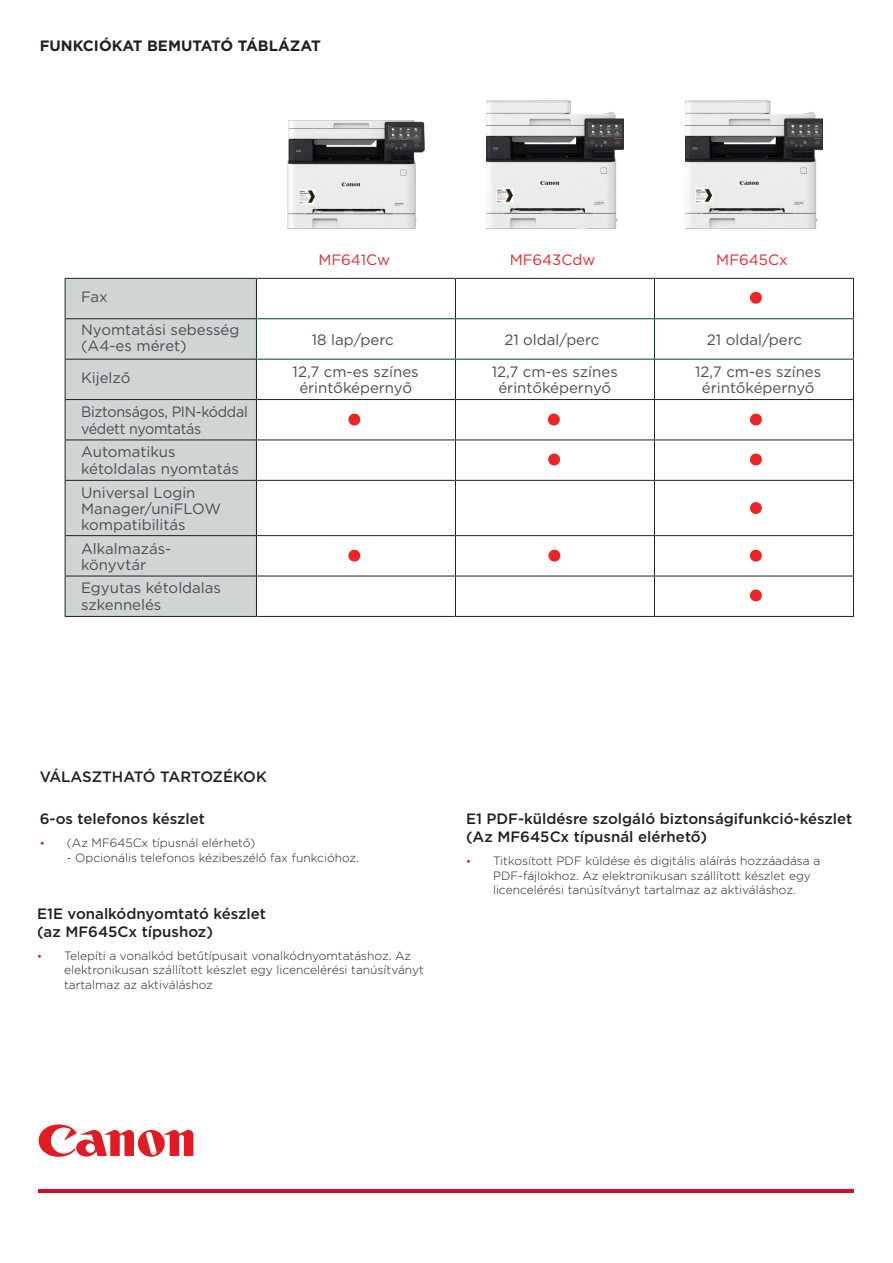
<style>
.page{position:relative;width:893px;height:1263px;background:#fff}
.page>*{position:absolute;margin:0;border:0;box-sizing:border-box;transform-origin:0 0}
.t1{font:15px/16.2px "Gotham";color:#4d4c4f}
.Product_name{font:500 15px/18px "Gotham";color:#231f20}
.t2{font:15px/16.2px "Gotham";letter-spacing:-.02em;color:#4d4c4f;scale:.95 1}
.Product_name-2{font:700 15px "Gotham";color:#231f20}
.t3{font:15px "Gotham";color:#e9272f}
.t4{font:300 12px/14.4px "Gotham";color:#231f20}
.s1{font-weight:400;font-size:10.5px;color:#d30d2b}
</style>
<div class="page">
<svg style="left:39px;top:1124px;width:154px;height:33px"></svg>
<hr style="left:39px;top:1189px;width:815px;height:3px;background:#d30d2b">
<div style="left:66px;top:279px;width:190px;height:337px;background:#cfd4d5"></div>
<svg style="left:257px;top:291px;width:596px;height:325px"></svg>
<hr style="left:256px;top:278px;width:199px;height:1px;background:#231f20">
<hr style="left:256px;top:399px;width:199px;height:1px;background:#231f20">
<hr style="left:256px;top:439px;width:199px;height:1px;background:#231f20">
<hr style="left:256px;top:480px;width:199px;height:1px;background:#231f20">
<hr style="left:256px;top:535px;width:199px;height:1px;background:#231f20">
<hr style="left:256px;top:576px;width:199px;height:1px;background:#231f20">
<hr style="left:256px;top:616px;width:199px;height:1px;background:#231f20">
<hr style="left:455px;top:278px;width:199px;height:1px;background:#231f20">
<hr style="left:455px;top:279px;width:1px;height:39px;background:#231f20">
<hr style="left:455px;top:360px;width:1px;height:39px;background:#231f20">
<hr style="left:455px;top:399px;width:199px;height:1px;background:#231f20">
<hr style="left:455px;top:400px;width:1px;height:39px;background:#231f20">
<hr style="left:455px;top:439px;width:199px;height:1px;background:#231f20">
<hr style="left:455px;top:440px;width:1px;height:40px;background:#231f20">
<hr style="left:455px;top:480px;width:199px;height:1px;background:#231f20">
<hr style="left:455px;top:481px;width:1px;height:54px;background:#231f20">
<hr style="left:455px;top:535px;width:199px;height:1px;background:#231f20">
<hr style="left:455px;top:536px;width:1px;height:40px;background:#231f20">
<hr style="left:455px;top:576px;width:199px;height:1px;background:#231f20">
<hr style="left:455px;top:576px;width:1px;height:40px;background:#231f20">
<hr style="left:455px;top:616px;width:199px;height:1px;background:#231f20">
<hr style="left:654px;top:278px;width:200px;height:1px;background:#231f20">
<hr style="left:654px;top:279px;width:1px;height:39px;background:#231f20">
<hr style="left:853px;top:279px;width:1px;height:39px;background:#231f20">
<hr style="left:654px;top:360px;width:1px;height:39px;background:#231f20">
<hr style="left:853px;top:360px;width:1px;height:39px;background:#231f20">
<hr style="left:654px;top:399px;width:200px;height:1px;background:#231f20">
<hr style="left:654px;top:400px;width:1px;height:39px;background:#231f20">
<hr style="left:853px;top:400px;width:1px;height:39px;background:#231f20">
<hr style="left:654px;top:439px;width:200px;height:1px;background:#231f20">
<hr style="left:654px;top:440px;width:1px;height:40px;background:#231f20">
<hr style="left:853px;top:440px;width:1px;height:40px;background:#231f20">
<hr style="left:654px;top:480px;width:200px;height:1px;background:#231f20">
<hr style="left:654px;top:481px;width:1px;height:54px;background:#231f20">
<hr style="left:853px;top:481px;width:1px;height:54px;background:#231f20">
<hr style="left:654px;top:535px;width:200px;height:1px;background:#231f20">
<hr style="left:654px;top:536px;width:1px;height:40px;background:#231f20">
<hr style="left:853px;top:536px;width:1px;height:40px;background:#231f20">
<hr style="left:654px;top:576px;width:200px;height:1px;background:#231f20">
<hr style="left:654px;top:576px;width:1px;height:40px;background:#231f20">
<hr style="left:853px;top:576px;width:1px;height:40px;background:#231f20">
<hr style="left:654px;top:616px;width:200px;height:1px;background:#231f20">
<hr style="left:65px;top:278px;width:191px;height:1px;background:#231f20">
<hr style="left:65px;top:279px;width:1px;height:39px;background:#231f20">
<hr style="left:256px;top:279px;width:1px;height:39px;background:#231f20">
<hr style="left:65px;top:318px;width:191px;height:1px;background:#231f20">
<hr style="left:65px;top:319px;width:1px;height:40px;background:#231f20">
<hr style="left:65px;top:359px;width:191px;height:1px;background:#231f20">
<hr style="left:65px;top:360px;width:1px;height:39px;background:#231f20">
<hr style="left:256px;top:360px;width:1px;height:39px;background:#231f20">
<hr style="left:65px;top:399px;width:191px;height:1px;background:#231f20">
<hr style="left:65px;top:400px;width:1px;height:39px;background:#231f20">
<hr style="left:256px;top:400px;width:1px;height:39px;background:#231f20">
<hr style="left:65px;top:439px;width:191px;height:1px;background:#231f20">
<hr style="left:65px;top:440px;width:1px;height:40px;background:#231f20">
<hr style="left:256px;top:440px;width:1px;height:40px;background:#231f20">
<hr style="left:65px;top:480px;width:191px;height:1px;background:#231f20">
<hr style="left:65px;top:481px;width:1px;height:54px;background:#231f20">
<hr style="left:256px;top:481px;width:1px;height:54px;background:#231f20">
<hr style="left:65px;top:535px;width:191px;height:1px;background:#231f20">
<hr style="left:65px;top:536px;width:1px;height:40px;background:#231f20">
<hr style="left:256px;top:536px;width:1px;height:40px;background:#231f20">
<hr style="left:65px;top:576px;width:191px;height:1px;background:#231f20">
<hr style="left:65px;top:576px;width:1px;height:40px;background:#231f20">
<hr style="left:256px;top:576px;width:1px;height:40px;background:#231f20">
<hr style="left:65px;top:616px;width:191px;height:1px;background:#231f20">
<hr style="left:256px;top:318px;width:199px;height:1px;background:#003942">
<hr style="left:256px;top:319px;width:1px;height:40px;background:#003942">
<hr style="left:256px;top:359px;width:199px;height:1px;background:#003942">
<hr style="left:455px;top:318px;width:199px;height:1px;background:#003942">
<hr style="left:455px;top:319px;width:1px;height:40px;background:#003942">
<hr style="left:455px;top:359px;width:199px;height:1px;background:#003942">
<hr style="left:654px;top:318px;width:200px;height:1px;background:#003942">
<hr style="left:654px;top:319px;width:1px;height:40px;background:#003942">
<hr style="left:853px;top:319px;width:1px;height:40px;background:#003942">
<hr style="left:654px;top:359px;width:200px;height:1px;background:#003942">
<img style="left:288px;top:121px;width:136px;height:108px">
<div style="left:349px;top:414px;width:11px;height:11px;background:#ee2324;border-radius:50%"></div>
<div style="left:348px;top:414px;width:12px;height:11px;border:2px solid #ee2324;border-radius:50%"></div>
<div style="left:349px;top:550px;width:11px;height:11px;background:#ee2324;border-radius:50%"></div>
<div style="left:348px;top:550px;width:12px;height:12px;border:2px solid #ee2324;border-radius:50%"></div>
<img style="left:487px;top:100px;width:136px;height:129px">
<div style="left:549px;top:414px;width:10px;height:11px;background:#ee2324;border-radius:50%"></div>
<div style="left:548px;top:414px;width:12px;height:11px;border:2px solid #ee2324;border-radius:50%"></div>
<div style="left:549px;top:454px;width:10px;height:11px;background:#ee2324;border-radius:50%"></div>
<div style="left:548px;top:454px;width:12px;height:11px;border:2px solid #ee2324;border-radius:50%"></div>
<div style="left:549px;top:550px;width:11px;height:11px;background:#ee2324;border-radius:50%"></div>
<div style="left:548px;top:550px;width:12px;height:12px;border:2px solid #ee2324;border-radius:50%"></div>
<img style="left:686px;top:100px;width:136px;height:129px">
<div style="left:751px;top:292px;width:10px;height:11px;background:#ee2324;border-radius:50%"></div>
<div style="left:750px;top:292px;width:12px;height:12px;border:2px solid #ee2324;border-radius:50%"></div>
<div style="left:751px;top:414px;width:10px;height:11px;background:#ee2324;border-radius:50%"></div>
<div style="left:750px;top:414px;width:12px;height:11px;border:2px solid #ee2324;border-radius:50%"></div>
<div style="left:751px;top:503px;width:10px;height:10px;background:#ee2324;border-radius:50%"></div>
<div style="left:750px;top:502px;width:12px;height:12px;border:2px solid #ee2324;border-radius:50%"></div>
<div style="left:751px;top:454px;width:10px;height:11px;background:#ee2324;border-radius:50%"></div>
<div style="left:750px;top:454px;width:12px;height:11px;border:2px solid #ee2324;border-radius:50%"></div>
<div style="left:751px;top:550px;width:10px;height:11px;background:#ee2324;border-radius:50%"></div>
<div style="left:750px;top:550px;width:12px;height:12px;border:2px solid #ee2324;border-radius:50%"></div>
<div style="left:751px;top:590px;width:10px;height:11px;background:#ee2324;border-radius:50%"></div>
<div style="left:750px;top:589px;width:12px;height:12px;border:2px solid #ee2324;border-radius:50%"></div>
<p class="Product_name-2" style="left:40px;top:35px;width:283px">FUNKCIÓKAT BEMUTATÓ TÁBLÁZAT</p>
<p class="t1" style="left:81px;top:288px;width:28px">Fax</p>
<p class="t1" style="left:81px;top:321px;width:160px">Nyomtatási sebesség (A4-es méret)</p>
<p class="t1" style="left:81px;top:369px;width:51px">Kijelző</p>
<p class="t2" style="left:81px;top:404px;width:177px">Biztonságos, PIN-kóddal védett nyomtatás</p>
<p class="t1" style="left:81px;top:444px;width:159px">Automatikus kétoldalas nyomtatás</p>
<p class="t1" style="left:81px;top:484px;width:141px">Universal Login<br>Manager/uniFLOW kompatibilitás</p>
<p class="t1" style="left:81px;top:540px;width:92px">Alkalmazás&shy;könyvtár</p>
<p class="t1" style="left:81px;top:580px;width:141px">Egyutas kétoldalas szkennelés</p>
<p class="t3" style="left:318px;top:250px;width:73px">MF641Cw</p>
<p class="t1" style="left:312px;top:331px;width:83px">18 lap/perc</p>
<p class="t1" style="left:293px;top:363px;width:128px;text-align:center">12,7 cm-es színes érintőképernyő</p>
<p class="t3" style="left:510px;top:250px;width:87px">MF643Cdw</p>
<p class="t1" style="left:504px;top:331px;width:97px">21 oldal/perc</p>
<p class="t1" style="left:492px;top:363px;width:128px;text-align:center">12,7 cm-es színes érintőképernyő</p>
<p class="t3" style="left:716px;top:250px;width:73px">MF645Cx</p>
<p class="t1" style="left:707px;top:331px;width:97px">21 oldal/perc</p>
<p class="t1" style="left:695px;top:363px;width:128px;text-align:center">12,7 cm-es színes érintőképernyő</p>
<p class="Product_name" style="left:40px;top:768px;width:229px">VÁLASZTHATÓ TARTOZÉKOK</p>
<p class="Product_name" style="left:40px;top:810px;width:167px">6-os telefonos készlet</p>
<p class="t4" style="left:40px;top:835px;width:217px"><span class="s1">•</span> (Az MF645Cx típusnál elérhető)</p>
<p class="t4" style="left:67px;top:850px;width:294px">- Opcionális telefonos kézibeszélő fax funkcióhoz.</p>
<p class="Product_name" style="left:37px;top:905px;width:231px">E1E vonalkódnyomtató készlet (az MF645Cx típushoz)</p>
<p class="t4" style="left:64px;top:948px;width:361px;text-indent:-27px"><span class="s1">•</span> Telepíti a vonalkód betűtípusait vonalkódnyomtatáshoz. Az elektronikusan szállított készlet egy licencelérési tanúsítványt tartalmaz az aktiváláshoz</p>
<p class="Product_name" style="left:466px;top:810px;width:388px">E1 PDF-küldésre szolgáló biztonságifunkció-készlet (Az MF645Cx típusnál elérhető)</p>
<p class="t4" style="left:493px;top:853px;width:329px;text-indent:-27px"><span class="s1">•</span> Titkosított PDF küldése és digitális aláírás hozzáadása a<br>PDF-fájlokhoz. Az elektronikusan szállított készlet egy licencelérési tanúsítványt tartalmaz az aktiváláshoz.</p>
</div>
